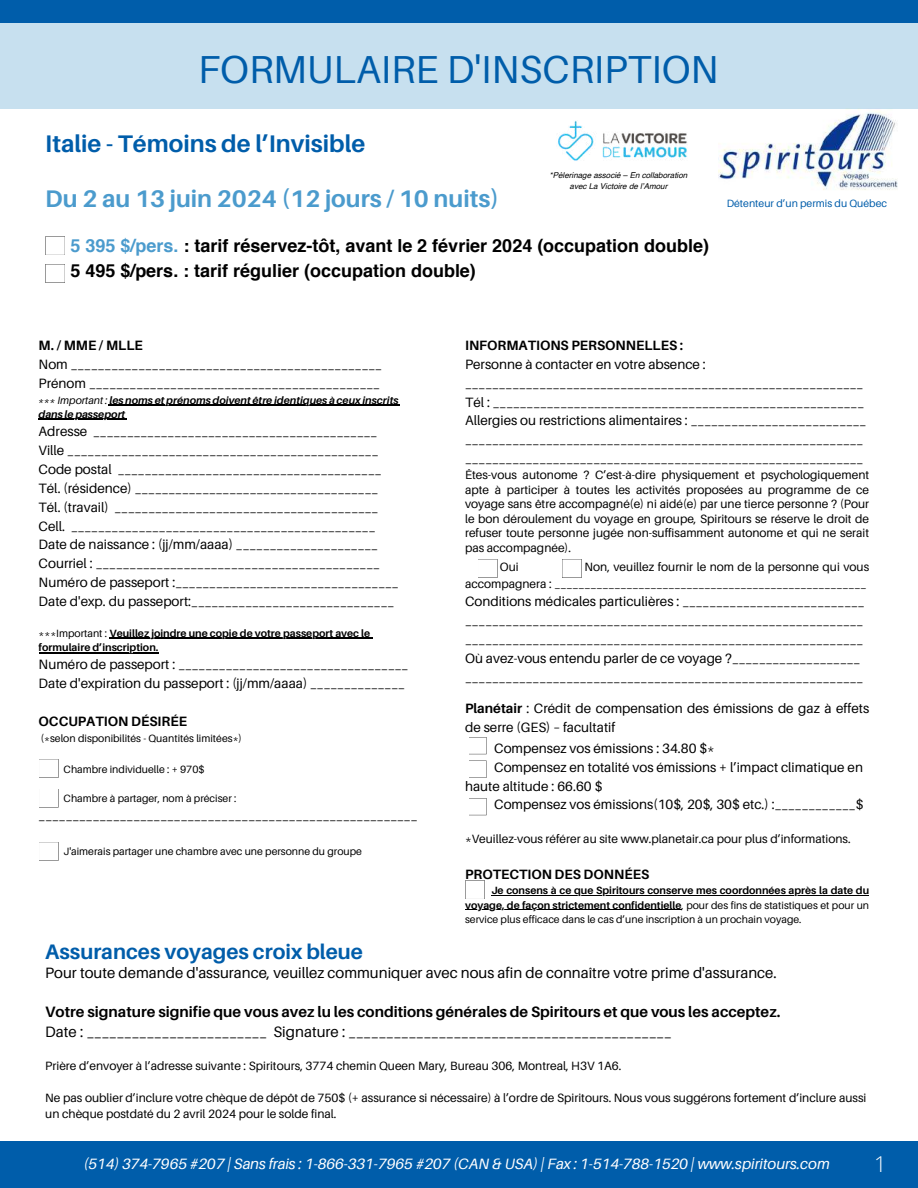
<style>
.page{position:relative;width:918px;height:1188px;background:#fff}
.page>*{position:absolute;margin:0;border:0;box-sizing:border-box;transform-origin:0 0}
.t1{font:39px "Aileron";color:#005daa}
.t2{font:700 24px "Aileron";color:#4b9bcd}
.t3{font:700 24px "Aileron";color:#005daa}
.t4{font:300 21.75px "Open Sans";color:#fff}
.t5{font:700 21px "Aileron";color:#005daa}
.t6{font:700 18px/24.8px "Helvetica";color:#000}
.t7{font:15px "Aileron";color:#000}
.t8{font:italic 15px "Aileron";color:#fff}
.t9{font:700 15px "Aileron";color:#000}
.t10{font:13.5px/18.9px "Aileron";color:#000}
.t11{font:700 13.5px "Aileron";color:#000}
.t12{font:12px/14.5px "Aileron";color:#000}
.t13{font:700 10.5px/14.7px "Aileron";color:#000}
.t14{font:10.5px "Aileron";color:#000}
.t15{font:italic 700 10.5px/14.7px "Aileron";color:#000}
.t16{font:10.5px "Aileron";color:#005daa}
.t17{font:italic 8.1px/10.8px "Helvetica";color:#000;text-align:center}
.s1{color:#4b9bcd}
.s2{font-weight:400}
.s3{font-weight:700}
</style>
<div class="page">
<div style="left:0;top:1141px;width:918px;height:47px;background:#005daa"></div>
<div style="left:0;top:0;width:918px;height:23px;background:#005daa"></div>
<img style="left:718px;top:111px;width:179px;height:79px">
<div style="left:0;top:23px;width:918px;height:86px;background:#c7e0ef"></div>
<svg style="left:45px;top:264px;width:20px;height:19px"></svg>
<svg style="left:45px;top:236px;width:20px;height:19px"></svg>
<hr style="left:108px;top:404px;width:291px;height:1px;background:#000">
<hr style="left:39px;top:419px;width:86px;height:1px;background:#000">
<hr style="left:109px;top:637px;width:261px;height:1px;background:#000">
<hr style="left:39px;top:652px;width:119px;height:1px;background:#000">
<svg style="left:39px;top:842px;width:20px;height:19px"></svg>
<svg style="left:39px;top:789px;width:20px;height:19px"></svg>
<svg style="left:39px;top:759px;width:20px;height:19px"></svg>
<hr style="left:491px;top:895px;width:378px;height:1px;background:#000">
<hr style="left:465px;top:909px;width:217px;height:1px;background:#000">
<svg style="left:478px;top:559px;width:19px;height:19px"></svg>
<svg style="left:562px;top:559px;width:20px;height:19px"></svg>
<svg style="left:469px;top:737px;width:18px;height:17px"></svg>
<svg style="left:469px;top:761px;width:18px;height:17px"></svg>
<svg style="left:469px;top:798px;width:18px;height:17px"></svg>
<img style="left:558px;top:120px;width:129px;height:41px">
<svg style="left:465px;top:880px;width:20px;height:19px"></svg>
<h1 class="t1" style="left:198px;top:45px;width:522px">FORMULAIRE D'INSCRIPTION</h1>
<h2 class="t3" style="left:45px;top:129px;width:321px">Italie - Témoins de l’Invisible</h2>
<h2 class="t2" style="left:45px;top:184px;width:455px">Du 2 au 13 juin 2024 (12 jours / 10 nuits)</h2>
<h3 class="t6" style="left:70px;top:235px;width:640px"><span class="s1">5 395 $/pers.</span> : tarif réservez-tôt, avant le 2 février 2024 (occupation double)<br>5 495 $/pers. : tarif régulier (occupation double)</h3>
<p class="t17" style="left:550px;top:170px;width:139px">*Pèlerinage associé – En collaboration avec La Victoire de l’Amour</p>
<p class="t16" style="left:727px;top:197px;width:162px">Détenteur d’un permis du Québec</p>
<p class="t11" style="left:39px;top:337px;width:106px">M. / MME / MLLE</p>
<p class="t10" style="left:39px;top:354px;width:345px">Nom ______________________________________________<br>Prénom ___________________________________________</p>
<p class="t15" style="left:39px;top:392px;width:361px"><span class="s2">*** Important :</span> les noms et prénoms doivent être identiques à ceux inscrits dans le passeport</p>
<p class="t10" style="left:39px;top:422px;width:362px">Adresse __________________________________________ Ville ______________________________________________ Code postal _______________________________________ Tél. (résidence) ____________________________________ Tél. (travail) _______________________________________ Cell. _____________________________________________ Date de naissance : (jj/mm/aaaa) _____________________ Courriel : __________________________________________ Numéro de passeport :_________________________________ Date d'exp. du passeport:______________________________</p>
<p class="t13" style="left:39px;top:625px;width:333px"><span class="s2">***Important :</span> Veuillez joindre une copie de votre passeport avec le formulaire d’inscription.</p>
<p class="t10" style="left:39px;top:655px;width:371px">Numéro de passeport : __________________________________<br>Date d'expiration du passeport : (jj/mm/aaaa) ______________</p>
<p class="t11" style="left:39px;top:713px;width:150px">OCCUPATION DÉSIRÉE</p>
<p class="t14" style="left:41px;top:731px;width:203px">(*selon disponibilités - Quantités limitées*)</p>
<p class="t14" style="left:64px;top:763px;width:142px">Chambre individuelle : + 970$</p>
<p class="t14" style="left:64px;top:792px;width:174px">Chambre à partager, nom à préciser :</p>
<p class="t10" style="left:39px;top:806px;width:380px">________________________________________________________</p>
<p class="t14" style="left:64px;top:845px;width:300px">J'aimerais partager une chambre avec une personne du groupe</p>
<p class="t11" style="left:465px;top:337px;width:220px">INFORMATIONS PERSONNELLES :</p>
<p class="t10" style="left:465px;top:354px;width:403px">Personne à contacter en votre absence : ___________________________________________________________ Tél : _______________________________________________________ Allergies ou restrictions alimentaires : __________________________ ___________________________________________________________ ___________________________________________________________</p>
<p class="t12" style="left:465px;top:467px;width:406px;text-align:justify">Êtes-vous autonome ? C’est-à-dire physiquement et psychologiquement apte à participer à toutes les activités proposées au programme de ce voyage sans être accompagné(e) ni aidé(e) par une tierce personne ? (Pour le bon déroulement du voyage en groupe, Spiritours se réserve le droit de refuser toute personne jugée non-suffisamment autonome et qui ne serait pas accompagnée).</p>
<p class="t12" style="left:500px;top:559px;width:20px">Oui</p>
<p class="t12" style="left:465px;top:558px;width:406px;line-height:16.8px;text-align:right">Non, veuillez fournir le nom de la personne qui vous<br>accompagnera : ____________________________________________________</p>
<p class="t10" style="left:465px;top:592px;width:401px">Conditions médicales particulières : ___________________________ ___________________________________________________________ ___________________________________________________________ Où avez-vous entendu parler de ce voyage ?___________________ ___________________________________________________________</p>
<p class="t10" style="left:465px;top:699px;width:406px"><span class="s3">Planétair</span> : Crédit de compensation des émissions de gaz à effets de serre (GES) – facultatif</p>
<p class="t10" style="left:494px;top:738px;width:222px">Compensez vos émissions : 34.80 $*</p>
<p class="t10" style="left:494px;top:757px;width:370px">Compensez en totalité vos émissions + l’impact climatique en</p>
<p class="t10" style="left:465px;top:776px;width:139px">haute altitude : 66.60 $</p>
<p class="t10" style="left:494px;top:795px;width:371px">Compensez vos émissions(10$, 20$, 30$ etc.) :____________$</p>
<p class="t12" style="left:465px;top:832px;width:387px">*Veuillez-vous référer au site www.planetair.ca pour plus d’informations.</p>
<p class="t11" style="left:465px;top:865px;width:186px">PROTECTION DES DONNÉES</p>
<p class="t13" style="left:465px;top:883px;width:406px;text-align:justify;text-indent:26px">Je consens à ce que Spiritours conserve mes coordonnées après la date du voyage, de façon strictement confidentielle<span class="s2">, pour des fins de statistiques et pour un service plus efficace dans le cas d’une inscription à un prochain voyage.</span></p>
<h3 class="t5" style="left:45px;top:938px;width:319px">Assurances voyages croix bleue</h3>
<p class="t7" style="left:45px;top:963px;width:733px">Pour toute demande d'assurance, veuillez communiquer avec nous afin de connaître votre prime d'assurance.</p>
<p class="t9" style="left:45px;top:1003px;width:737px">Votre signature signifie que vous avez lu les conditions générales de Spiritours et que vous les acceptez.</p>
<p class="t7" style="left:45px;top:1023px;width:628px">Date : ________________________ Signature : ___________________________________________</p>
<p class="t12" style="left:45px;top:1058px;width:578px">Prière d’envoyer à l’adresse suivante : Spiritours, 3774 chemin Queen Mary, Bureau 306, Montreal, H3V 1A6.</p>
<p class="t12" style="left:45px;top:1090px;width:823px;line-height:16px">Ne pas oublier d’inclure votre chèque de dépôt de 750$ (+ assurance si nécessaire) à l’ordre de Spiritours. Nous vous suggérons fortement d’inclure aussi un chèque postdaté du 2 avril 2024 pour le solde final.</p>
<p class="t8" style="left:84px;top:1154px;width:748px">(514) 374-7965 #207 | Sans frais : 1-866-331-7965 #207 (CAN &amp; USA) | Fax : 1-514-788-1520 | www.spiritours.com</p>
<h3 class="t4" style="left:874px;top:1148px;width:14px">1</h3>
</div>
